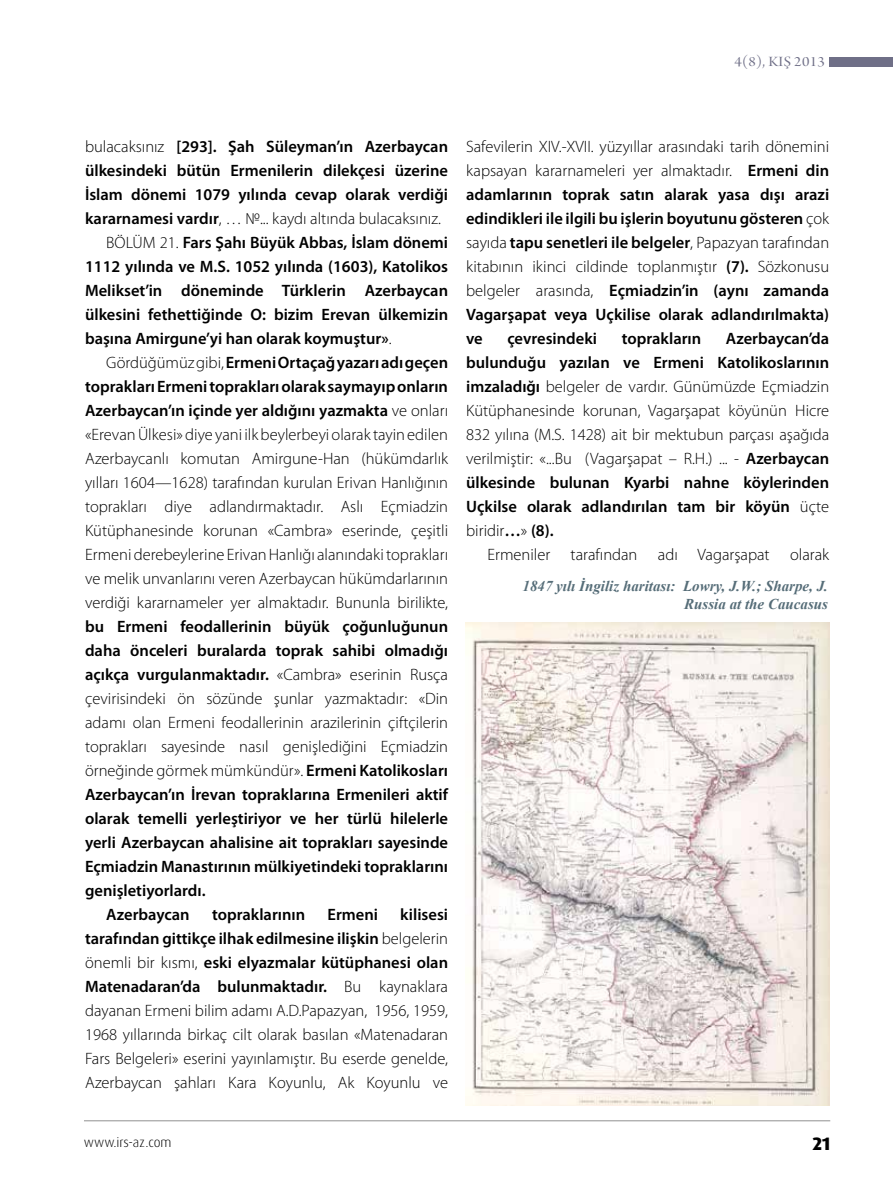
<style>
.page{position:relative;width:893px;height:1191px;background:#fff}
.page>*{position:absolute;margin:0;border:0;box-sizing:border-box;transform-origin:0 0}
.t1{font:800 18px "Dax Pro";color:#000}
.t2{font:300 16.5px/24px "Myriad Pro";color:#000;text-align:justify}
.t3{font:600 16.5px/24px "Myriad Pro";color:#000;text-align:justify}
.t4{font:italic 700 15px/18px "Times New Roman";color:#566d78;text-align:right}
.t5{font:15px "Arno Pro Display";letter-spacing:.02em;color:#6f6f87;scale:1.1 1}
.t6{font:300 13.5px "Dax Pro";color:#000}
.s1{font-weight:300}
.s2{font-weight:600}
</style>
<div class="page">
<hr style="left:84px;top:1120px;width:746px;height:1px;background:#909090">
<img style="left:466px;top:622px;width:363px;height:484px">
<div style="left:829px;top:57px;width:64px;height:9px;background:#6f6f87"></div>
<p class="t5" style="left:734px;top:53px;width:84px">4(8), KIŞ 2013</p>
<p class="t3" style="left:85px;top:134px;width:365px"><span class="s1">bulacaksınız</span> [293]. Şah Süleyman’ın Azerbaycan</p>
<p class="t3" style="left:85px;top:158px;width:365px">ülkesindeki bütün Ermenilerin dilekçesi üzerine</p>
<p class="t3" style="left:85px;top:182px;width:365px">İslam dönemi 1079 yılında cevap olarak verdiği</p>
<p class="t2" style="left:85px;top:206px;width:357px"><span class="s2">kararnamesi vardır</span>, … №... kaydı altında bulacaksınız.</p>
<p class="t3" style="left:106px;top:230px;width:343px"><span class="s1">BÖLÜM 21.</span> Fars Şahı Büyük Abbas, İslam dönemi</p>
<p class="t3" style="left:85px;top:254px;width:365px">1112 yılında ve M.S. 1052 yılında (1603), Katolikos</p>
<p class="t3" style="left:85px;top:278px;width:365px">Melikset’in döneminde Türklerin Azerbaycan</p>
<p class="t3" style="left:85px;top:302px;width:365px">ülkesini fethettiğinde O: bizim Erevan ülkemizin</p>
<p class="t3" style="left:85px;top:326px;width:308px">başına Amirgune’yi han olarak koymuştur»<span class="s1">.</span></p>
<p class="t3" style="left:106px;top:350px;width:343px"><span class="s1">Gördüğümüz gibi,</span> Ermeni Ortaçağ yazarı adı geçen</p>
<p class="t3" style="left:85px;top:374px;width:365px">toprakları Ermeni toprakları olarak saymayıp onların</p>
<p class="t3" style="left:85px;top:398px;width:365px">Azerbaycan’ın içinde yer aldığını yazmakta <span class="s1">ve onları</span></p>
<p class="t2" style="left:85px;top:422px;width:364px">«Erevan Ülkesi» diye yani ilk beylerbeyi olarak tayin edilen</p>
<p class="t2" style="left:85px;top:446px;width:365px">Azerbaycanlı komutan Amirgune-Han (hükümdarlık</p>
<p class="t2" style="left:85px;top:470px;width:365px">yılları 1604—1628) tarafından kurulan Erivan Hanlığının</p>
<p class="t2" style="left:85px;top:494px;width:365px">toprakları diye adlandırmaktadır. Aslı Eçmiadzin</p>
<p class="t2" style="left:85px;top:518px;width:365px">Kütüphanesinde korunan «Cambra» eserinde, çeşitli</p>
<p class="t2" style="left:85px;top:542px;width:365px">Ermeni derebeylerine Erivan Hanlığı alanındaki toprakları</p>
<p class="t2" style="left:85px;top:566px;width:365px">ve melik unvanlarını veren Azerbaycan hükümdarlarının</p>
<p class="t2" style="left:85px;top:590px;width:365px">verdiği kararnameler yer almaktadır. Bununla birilikte,</p>
<p class="t3" style="left:85px;top:614px;width:365px">bu Ermeni feodallerinin büyük çoğunluğunun</p>
<p class="t3" style="left:85px;top:638px;width:365px">daha önceleri buralarda toprak sahibi olmadığı</p>
<p class="t3" style="left:85px;top:662px;width:365px">açıkça vurgulanmaktadır. <span class="s1">«Cambra» eserinin Rusça</span></p>
<p class="t2" style="left:85px;top:687px;width:365px">çevirisindeki ön sözünde şunlar yazmaktadır: «Din</p>
<p class="t2" style="left:85px;top:711px;width:365px">adamı olan Ermeni feodallerinin arazilerinin çiftçilerin</p>
<p class="t2" style="left:85px;top:735px;width:365px">toprakları sayesinde nasıl genişlediğini Eçmiadzin</p>
<p class="t2" style="left:85px;top:759px;width:365px">örneğinde görmek mümkündür». <span class="s2">Ermeni Katolikosları</span></p>
<p class="t3" style="left:85px;top:782px;width:365px">Azerbaycan’ın İrevan topraklarına Ermenileri aktif</p>
<p class="t3" style="left:85px;top:806px;width:365px">olarak temelli yerleştiriyor ve her türlü hilelerle</p>
<p class="t3" style="left:85px;top:830px;width:365px">yerli Azerbaycan ahalisine ait toprakları sayesinde</p>
<p class="t3" style="left:85px;top:854px;width:365px">Eçmiadzin Manastırının mülkiyetindeki topraklarını</p>
<p class="t3" style="left:85px;top:878px;width:122px">genişletiyorlardı.</p>
<p class="t3" style="left:106px;top:902px;width:85px">Azerbaycan</p>
<p class="t3" style="left:212px;top:902px;width:95px">topraklarının</p>
<p class="t3" style="left:327px;top:902px;width:52px">Ermeni</p>
<p class="t2" style="left:85px;top:903px;width:365px;text-indent:315px"><span class="s2">kilisesi tarafından gittikçe ilhak edilmesine ilişkin</span> belgelerin önemli bir kısmı, <span class="s2">eski elyazmalar kütüphanesi olan Matenadaran’da bulunmaktadır.</span> Bu kaynaklara dayanan Ermeni bilim adamı А.D.Papazyan, 1956, 1959, 1968 yıllarında birkaç cilt olarak basılan «Matenadaran Fars Belgeleri» eserini yayınlamıştır. Bu eserde genelde, Azerbaycan şahları Kara Koyunlu, Ak Koyunlu ve</p>
<p class="t3" style="left:466px;top:134px;width:365px"><span class="s1">Safevilerin XIV.-XVII. yüzyıllar arasındaki tarih dönemini kapsayan kararnameleri yer almaktadır.</span> Ermeni din adamlarının toprak satın alarak yasa dışı arazi edindikleri ile ilgili bu işlerin boyutunu gösteren <span class="s1">çok sayıda</span> tapu senetleri ile belgeler<span class="s1">, Papazyan tarafından kitabının ikinci cildinde toplanmıştır</span> (7). <span class="s1">Sözkonusu belgeler arasında,</span> Eçmiadzin’in (aynı zamanda Vagarşapat veya Uçkilise olarak adlandırılmakta) ve</p>
<p class="t2" style="left:466px;top:327px;width:365px;text-indent:260px"><span class="s2">Azerbaycan’da bulunduğu yazılan ve Ermeni Katolikoslarının imzaladığı</span> belgeler de vardır. Günümüzde Eçmiadzin Kütüphanesinde korunan, Vagarşapat köyünün H icre 832 yılına (M.S. 1428) ait bir mektubun parçası aşağıda verilmiştir: «...Bu (Vagarşapat – R.H .) ... - <span class="s2">Azerbaycan ülkesinde bulunan Kyarbi nahne köylerinden Uçkilse olarak adlandırılan tam bir köyün</span> üçte biridir<span class="s2">…</span>» <span class="s2">(8).</span></p>
<p class="t2" style="left:487px;top:543px;width:343px">Ermeniler tarafından adı Vagarşapat olarak</p>
<p class="t4" style="left:523px;top:577px;width:307px">1847 yılı İngiliz haritası: Lowry, J.W.; Sharpe, J.<br>Russia at the Caucasus</p>
<p class="t3" style="left:507px;top:326px;width:91px">çevresindeki</p>
<p class="t3" style="left:622px;top:326px;width:81px">toprakların</p>
<p class="t6" style="left:84px;top:1133px;width:89px">www.irs-az.com</p>
<p class="t1" style="left:812px;top:1131px;width:19px">21</p>
</div>
